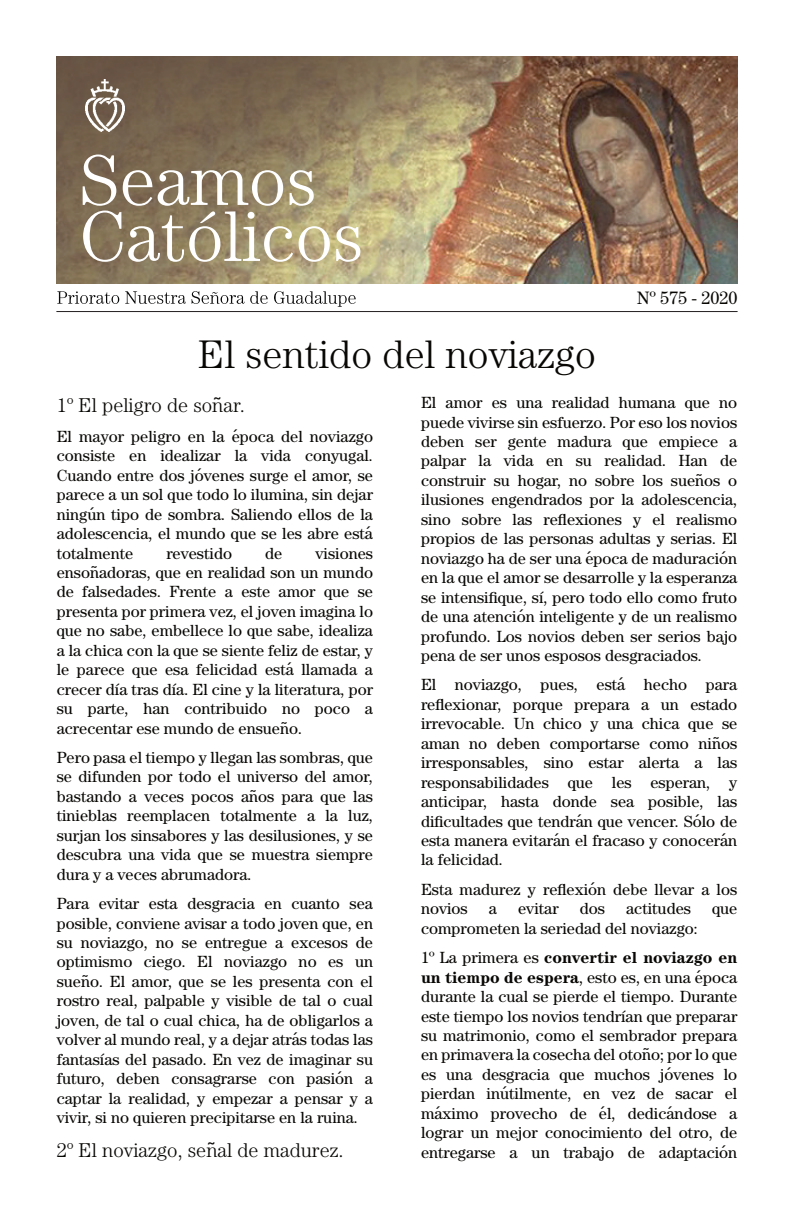
<style>
.page{position:relative;width:794px;height:1225px;background:#fff}
.page>*{position:absolute;margin:0;border:0;box-sizing:border-box;transform-origin:0 0}
.t1{font:300 72px/56px "Century Std";color:#fff}
.t2{font:300 40px "Century Std";color:#080704}
.t3{font:300 20px "Century Std";color:#080704}
.t4{font:18px "Century Std";color:#080704}
.t5{font:16.2px/19.4px "Century Std";color:#080704;text-align:justify}
.s1{font-family:"Lucida Grande";font-weight:400}
.s2{font-family:"Lucida Grande"}
.s3{font-weight:700}
</style>
<div class="page">
<img style="left:57px;top:57px;width:680px;height:226px">
<img style="left:86px;top:80px;width:39px;height:51px">
<img style="left:57px;top:291px;width:106px;height:13px">
<hr style="left:57px;top:311px;width:680px;height:1px;background:#231f20">
<h1 class="t1" style="left:79px;top:163px;width:286px">Seamos<br>Católicos</h1>
<p class="t4" style="left:637px;top:291px;width:102px">Nº 575 - 2020</p>
<h2 class="t2" style="left:198px;top:340px;width:399px">El sentido del noviazgo</h2>
<p class="t3" style="left:57px;top:399px;width:190px">1º El peligro de son<span class="s1">̃</span>ar.</p>
<p class="t5" style="left:57px;top:429px;width:324px;text-align:left">El mayor peligro en la e<span class="s2">́</span>poca del noviazgo consiste en idealizar la vida conyugal.<br>Cuando entre dos jo<span class="s2">́</span>venes surge el amor, se parece a un sol que todo lo ilumina, sin dejar ningu<span class="s2">́</span>n tipo de sombra. Saliendo ellos de la adolescencia, el mundo que se les abre esta<span class="s2">́ </span>totalmente</p>
<p class="t5" style="left:421px;top:395px;width:318px">El amor es una realidad humana que no puede vivirse sin esfuerzo. Por eso los novios deben ser gente madura que empiece a palpar la vida en su realidad. Han de construir su hogar, no sobre los suen<span class="s2">̃</span>os o ilusiones engendrados por la adolescencia, sino sobre las reflexiones y el realismo propios de las personas adultas y serias. El noviazgo ha de ser una e<span class="s2">́</span>poca de maduracio<span class="s2">́</span>n en la que el amor se desarrolle y la esperanza se intensifique, sí, pero todo ello como fruto de una atencio<span class="s2">́</span>n inteligente y de un realismo profundo. Los novios deben ser serios bajo pena de ser unos esposos desgraciados.</p>
<p class="t5" style="left:421px;top:677px;width:318px">El noviazgo, pues, esta<span class="s2">́</span> hecho para reflexionar, porque prepara a un estado irrevocable. Un chico y una chica que se aman no deben comportarse como nin<span class="s2">̃</span>os irresponsables, sino estar alerta a las responsabilidades que les esperan, y anticipar, hasta donde sea posible, las dificultades que tendra<span class="s2">́</span>n que vencer. So<span class="s2">́</span>lo de esta manera evitara<span class="s2">́</span>n el fracaso y conocera<span class="s2">́</span>n la felicidad.</p>
<p class="t5" style="left:421px;top:882px;width:318px">Esta madurez y reflexio<span class="s2">́</span>n debe llevar a los novios</p>
<p class="t5" style="left:166px;top:546px;width:67px">revestido</p>
<p class="t5" style="left:265px;top:546px;width:19px">de</p>
<p class="t5" style="left:57px;top:546px;width:318px;text-indent:259px">visiones enson<span class="s2">̃</span>adoras, que en realidad son un mundo de falsedades. Frente a este amor que se presenta por primera vez, el joven imagina lo que no sabe, embellece lo que sabe, idealiza a la chica con la que se siente feliz de estar, y le parece que esa felicidad esta<span class="s2">́</span>llamada a crecer día tras día. El cine y la literatura, por su parte, han contribuido no poco a acrecentar ese mundo de ensuen<span class="s2">̃</span>o.</p>
<p class="t5" style="left:57px;top:750px;width:318px">Pero pasa el tiempo y llegan las sombras, que se difunden por todo el universo del amor, bastando a veces pocos an<span class="s2">̃</span>os para que las tinieblas reemplacen totalmente a la luz, surjan los sinsabores y las desilusiones, y se descubra una vida que se muestra siempre dura y a veces abrumadora.</p>
<p class="t5" style="left:57px;top:896px;width:318px">Para evitar esta desgracia en cuanto sea posible, conviene avisar a todo joven que, en su noviazgo, no se entregue a excesos de optimismo ciego. El noviazgo no es un suen<span class="s2">̃</span>o. El amor, que se les presenta con el rostro real, palpable y visible de tal o cual joven, de tal o cual chica, ha de obligarlos a volver al mundo real, y a dejar atra<span class="s2">́</span>s todas las fantasías del pasado. En vez de imaginar su futuro, deben consagrarse con pasio<span class="s2">́</span>n a captar la realidad, y empezar a pensar y a vivir, si no quieren precipitarse en la ruina.</p>
<p class="t3" style="left:57px;top:1143px;width:288px">2º El noviazgo, sen<span class="s1">̃</span>al de madurez.</p>
<p class="t5" style="left:489px;top:901px;width:10px">a</p>
<p class="t5" style="left:518px;top:901px;width:42px">evitar</p>
<p class="t5" style="left:580px;top:901px;width:27px">dos</p>
<p class="t5" style="left:626px;top:901px;width:66px">actitudes</p>
<p class="t5" style="left:712px;top:901px;width:27px">que</p>
<p class="t5" style="left:421px;top:916px;width:318px;line-height:29.4px">comprometen la seriedad del noviazgo:<br>1º La primera es <span class="s3">convertir el noviazgo en</span></p>
<p class="t5" style="left:421px;top:970px;width:318px"><span class="s3">un tiempo de espera</span>, esto es, en una e<span class="s2">́</span>poca durante la cual se pierde el tiempo. Durante este tiempo los novios tendrían que preparar su matrimonio, como el sembrador prepara en primavera la cosecha del oton<span class="s2">̃</span>o; por lo que es una desgracia que muchos jo<span class="s2">́</span>venes lo pierdan inu<span class="s2">́</span>tilmente, en vez de sacar el ma<span class="s2">́</span>ximo provecho de e<span class="s2">́</span>l, dedica<span class="s2">́</span>ndose a lograr un mejor conocimiento del otro, de entregarse a un trabajo de adaptacio<span class="s2">́</span>n</p>
</div>
